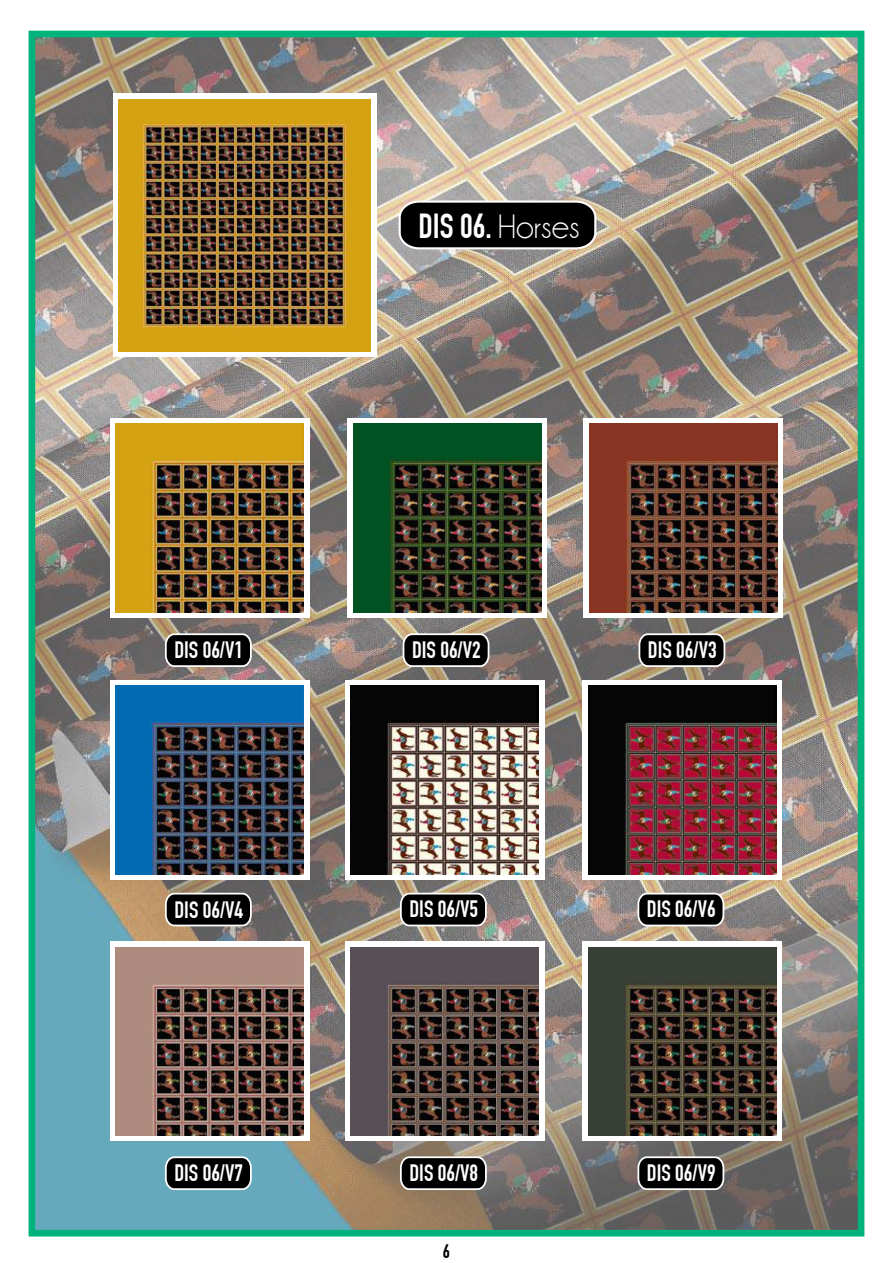
<style>
.page{position:relative;width:893px;height:1263px;background:#fff}
.page>*{position:absolute;margin:0;border:0;box-sizing:border-box;transform-origin:0 0}
.t1{font:700 34.05px "DIN Condensed";color:#fff}
.t2{font:700 23.25px "DIN Condensed";color:#fff}
.t3{font:700 19.2px "DIN Condensed";color:#000}
.s1{font-family:"Champagne&Limousines";font-weight:400}
</style>
<div class="page">
<img style="left:37px;top:39px;width:819px;height:1189px">
<div style="left:29px;top:31px;width:835px;height:1205px;border:7px solid #00b37d"></div>
<div style="left:110px;top:418px;width:200px;height:200px;background:#fff"></div>
<img style="left:116px;top:424px;width:188px;height:188px">
<div style="left:347px;top:418px;width:200px;height:200px;background:#fff"></div>
<img style="left:353px;top:424px;width:188px;height:188px">
<div style="left:583px;top:418px;width:200px;height:200px;background:#fff"></div>
<img style="left:589px;top:424px;width:188px;height:188px">
<div style="left:110px;top:680px;width:200px;height:200px;background:#fff"></div>
<img style="left:116px;top:686px;width:188px;height:188px">
<div style="left:345px;top:680px;width:200px;height:200px;background:#fff"></div>
<img style="left:351px;top:686px;width:188px;height:188px">
<div style="left:582px;top:680px;width:200px;height:200px;background:#fff"></div>
<img style="left:588px;top:686px;width:188px;height:188px">
<div style="left:110px;top:941px;width:200px;height:200px;background:#fff"></div>
<img style="left:116px;top:947px;width:188px;height:188px">
<div style="left:345px;top:941px;width:200px;height:200px;background:#fff"></div>
<img style="left:351px;top:947px;width:188px;height:188px">
<div style="left:582px;top:941px;width:200px;height:200px;background:#fff"></div>
<img style="left:588px;top:947px;width:188px;height:188px">
<svg style="left:164px;top:632px;width:89px;height:36px;background:#2e2c2c"></svg>
<svg style="left:402px;top:632px;width:88px;height:36px;background:#2f2e2b"></svg>
<svg style="left:638px;top:632px;width:88px;height:36px;background:#2e2c2b"></svg>
<svg style="left:164px;top:892px;width:89px;height:35px;background:#2c2a29"></svg>
<svg style="left:399px;top:892px;width:89px;height:35px;background:#2e2c2b"></svg>
<svg style="left:637px;top:892px;width:88px;height:35px;background:#2d2c2b"></svg>
<svg style="left:164px;top:1155px;width:89px;height:36px;background:#2a3234"></svg>
<svg style="left:399px;top:1155px;width:89px;height:36px;background:#2f2d2b"></svg>
<svg style="left:637px;top:1155px;width:88px;height:36px;background:#2b2a2a"></svg>
<svg style="left:398px;top:199px;width:199px;height:51px;background:#272524"></svg>
<div style="left:113px;top:94px;width:263px;height:263px;background:linear-gradient(to right,#fff,#fff)"></div>
<img style="left:119px;top:100px;width:251px;height:251px">
<h1 class="t1" style="left:418px;top:206px;width:163px">DIS 06. <span class="s1">Horses</span></h1>
<p class="t2" style="left:174px;top:636px;width:70px">DIS 06/V1</p>
<p class="t2" style="left:412px;top:636px;width:70px">DIS 06/V2</p>
<p class="t2" style="left:648px;top:636px;width:70px">DIS 06/V3</p>
<p class="t2" style="left:174px;top:896px;width:70px">DIS 06/V4</p>
<p class="t2" style="left:409px;top:896px;width:70px">DIS 06/V5</p>
<p class="t2" style="left:647px;top:896px;width:70px">DIS 06/V6</p>
<p class="t2" style="left:174px;top:1159px;width:70px">DIS 06/V7</p>
<p class="t2" style="left:409px;top:1159px;width:70px">DIS 06/V8</p>
<p class="t2" style="left:647px;top:1159px;width:70px">DIS 06/V9</p>
<p class="t3" style="left:443px;top:1240px;width:9px">6</p>
</div>
